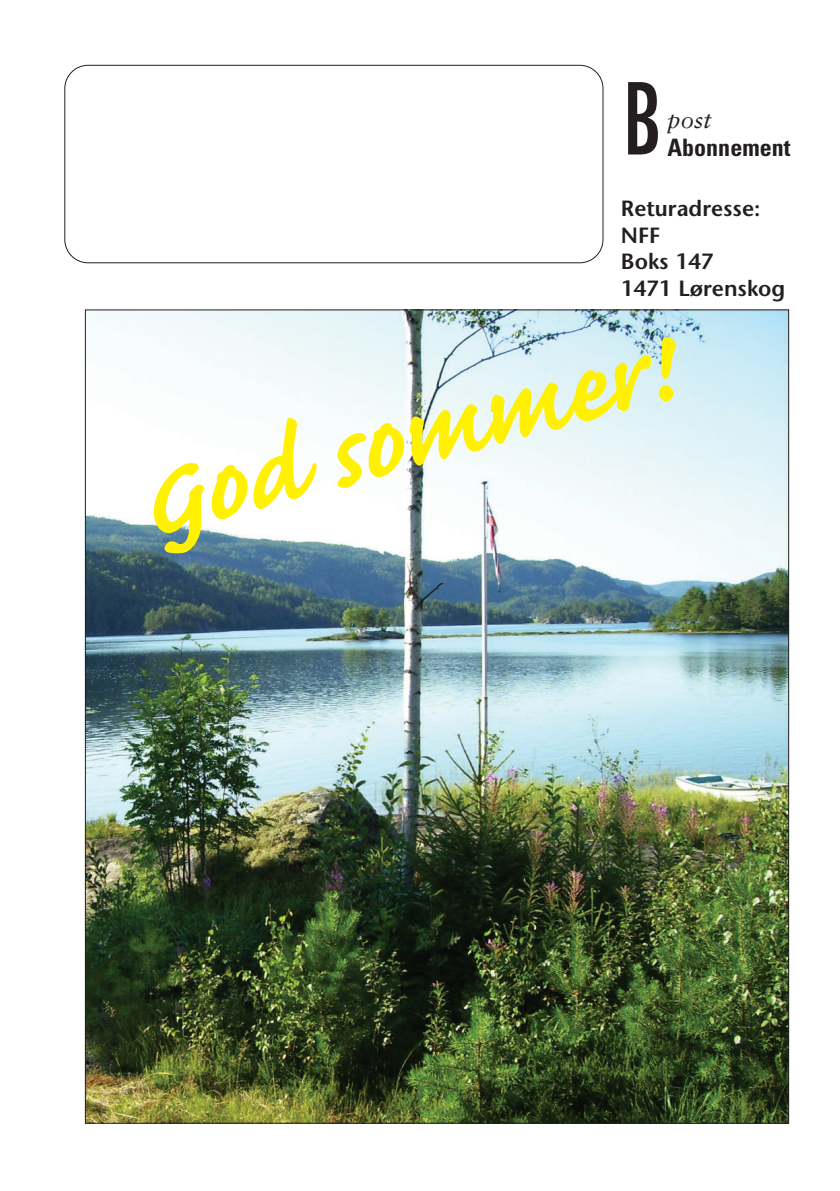
<style>
.page{position:relative;width:840px;height:1191px;background:#fff}
.page>*{position:absolute;margin:0;border:0;box-sizing:border-box;transform-origin:0 0}
.t1{font:700 132px "Caflisch Script";color:#fff101}
.t2{font:condensed 96px "Futura";color:#231f20}
.t3{font:700 condensed 24px "Univers";color:#231f20}
.t4{font:italic 24px "Sabon";color:#231f20}
.t5{font:600 22px/26.4px "Stone Sans";color:#231f20}
</style>
<div class="page">
<div style="left:64px;top:65px;width:539px;height:198px;border:2px solid #231f20;border-radius:24px"></div>
<img style="left:87px;top:312px;width:699px;height:809px">
<h2 class="t2" style="left:622px;top:75px;width:42px">B</h2>
<p class="t4" style="left:667px;top:109px;width:46px">post</p>
<p class="t3" style="left:667px;top:138px;width:124px">Abonnement</p>
<p class="t5" style="left:620px;top:198px;width:166px">Returadresse:<br>NFF<br>Boks 147<br>1471 Lørenskog</p>
<h1 class="t1" style="left:128px;top:461px;width:549px;rotate:-15deg">God sommer!</h1>
</div>
